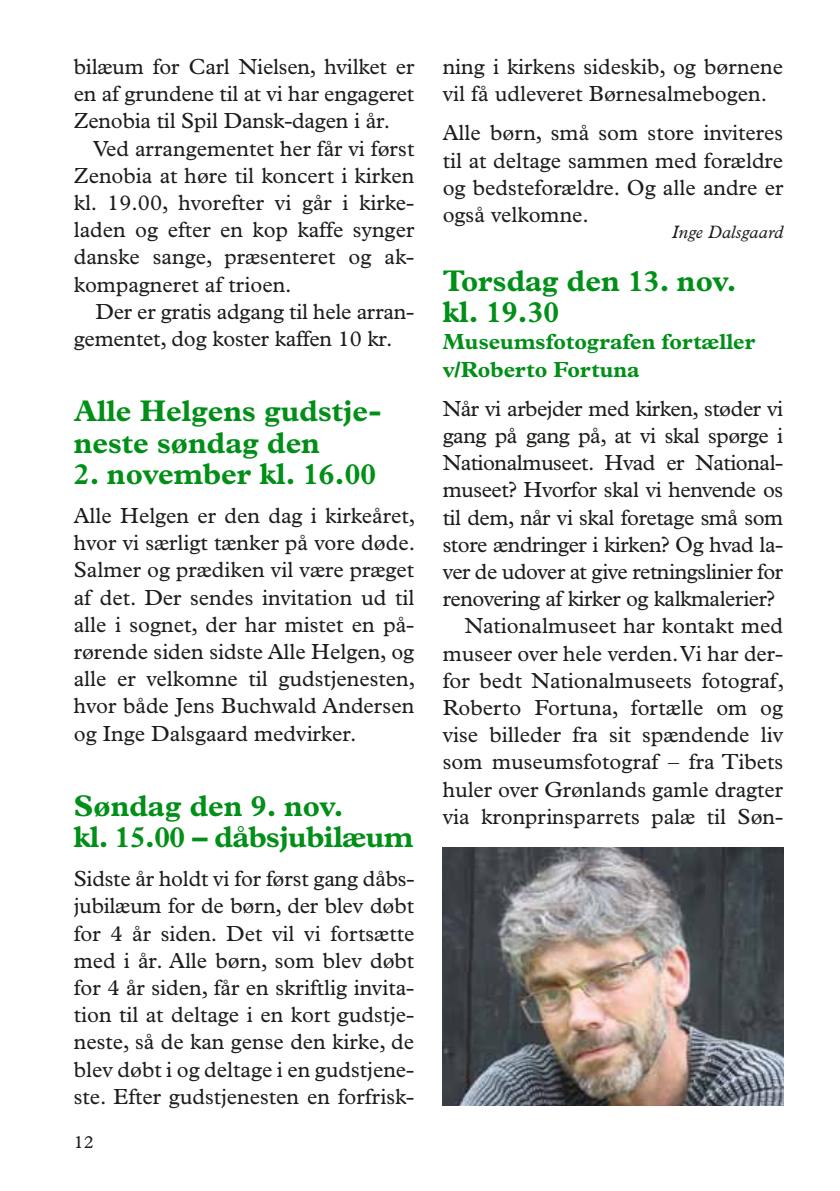
<style>
.page{position:relative;width:840px;height:1191px;background:#fff}
.page>*{position:absolute;margin:0;border:0;box-sizing:border-box;transform-origin:0 0}
.t1{font:700 30px/31.2px "Plantin";color:#008f17}
.t2{font:700 30px/31.2px "Plantin";letter-spacing:-.02em;color:#008f17}
.t3{font:22px/27.2px "Plantin";color:#1d1d1b;text-align:justify}
.t4{font:22px "Plantin";letter-spacing:-.02em;color:#1d1d1b}
.t5{font:700 22px/27.2px "Plantin";color:#008f17}
.t6{font:italic 18px "Plantin";color:#1d1d1b}
.t7{font:18px "Plantin";color:#1d1d1b}
</style>
<div class="page">
<img style="left:442px;top:848px;width:340px;height:258px">
<p class="t3" style="left:74px;top:53px;width:342px">bilæum for Carl Nielsen, hvilket er en af grundene til at vi har engageret Zenobia til Spil Dansk-dagen i år.</p>
<p class="t3" style="left:74px;top:134px;width:342px;text-indent:19px">Ved arrangementet her får vi først Zenobia at høre til koncert i kirken kl. 19.00, hvorefter vi går i kirke&shy;laden og efter en kop kaffe synger danske sange, præsenteret og ak&shy;kompagneret af trioen.</p>
<p class="t3" style="left:74px;top:297px;width:342px;text-indent:22px">Der er gratis adgang til hele arran&shy;gementet, dog koster kaffen 10 kr.</p>
<h1 class="t1" style="left:74px;top:395px;width:309px">Alle Helgens gudstje&shy;neste søndag den</h1>
<h1 class="t1" style="left:74px;top:457px;width:303px">2. november kl. 16.00</h1>
<p class="t3" style="left:74px;top:502px;width:343px">Alle Helgen er den dag i kirkeåret, hvor vi særligt tænker på vore døde.<br>Salmer og prædiken vil være præget af det. Der sendes invitation ud til alle i sognet, der har mistet en på&shy;rørende siden sidste Alle Helgen, og alle er velkomne til gudstjenesten, hvor både Jens Buchwald Andersen og Inge Dalsgaard medvirker.</p>
<h1 class="t2" style="left:74px;top:789px;width:341px">Søndag den 9. nov.<br>kl. 15.00 – dåbsjubilæum</h1>
<p class="t3" style="left:74px;top:865px;width:342px">Sidste år holdt vi for først gang dåbs&shy;jubilæum for de børn, der blev døbt for 4 år siden. Det vil vi fortsætte med i år. Alle børn, som blev døbt for 4 år siden, får en skriftlig invita&shy;tion til at deltage i en kort gudstje&shy;neste, så de kan gense den kirke, de blev døbt i og deltage i en gudstjene&shy;ste. Efter gudstjenesten en forfrisk-</p>
<p class="t7" style="left:74px;top:1132px;width:21px">12</p>
<p class="t3" style="left:442px;top:53px;width:342px">ning i kirkens sideskib, og børnene vil få udleveret Børnesalmebogen.</p>
<p class="t3" style="left:442px;top:119px;width:342px">Alle børn, små som store inviteres til at deltage sammen med forældre og bedsteforældre. Og alle andre er også velkomne.</p>
<p class="t6" style="left:671px;top:221px;width:113px">Inge Dalsgaard</p>
<h1 class="t1" style="left:442px;top:265px;width:295px">Torsdag den 13. nov. kl. 19.30</h1>
<p class="t5" style="left:442px;top:328px;width:314px">Museumsfotografen fortæller v/Roberto Fortuna</p>
<p class="t4" style="left:442px;top:396px;width:342px">Når vi arbejder med kirken, støder vi</p>
<p class="t4" style="left:442px;top:423px;width:342px">gang på gang på, at vi skal spørge i</p>
<p class="t4" style="left:442px;top:450px;width:342px">Nationalmuseet. Hvad er National-</p>
<p class="t4" style="left:442px;top:477px;width:342px">museet? Hvorfor skal vi henvende os</p>
<p class="t4" style="left:442px;top:504px;width:342px">til dem, når vi skal foretage små som</p>
<p class="t4" style="left:442px;top:532px;width:342px">store ændringer i kirken? Og hvad la-</p>
<p class="t4" style="left:442px;top:559px;width:342px">ver de udover at give retningslinier for</p>
<p class="t4" style="left:442px;top:586px;width:334px">renovering af kirker og kalkmalerier?</p>
<p class="t3" style="left:464px;top:612px;width:320px">Nationalmuseet har kontakt med</p>
<p class="t3" style="left:442px;top:639px;width:342px">museer over hele verden. Vi har der-</p>
<p class="t3" style="left:442px;top:666px;width:343px">for bedt Nationalmuseets fotograf,</p>
<p class="t3" style="left:442px;top:694px;width:342px">Roberto Fortuna, fortælle om og</p>
<p class="t3" style="left:442px;top:721px;width:342px">vise billeder fra sit spændende liv</p>
<p class="t3" style="left:442px;top:748px;width:342px">som museumsfotograf – fra Tibets</p>
<p class="t3" style="left:442px;top:775px;width:342px">huler over Grønlands gamle dragter</p>
<p class="t3" style="left:442px;top:802px;width:342px">via kronprinsparrets palæ til Søn-</p>
</div>
